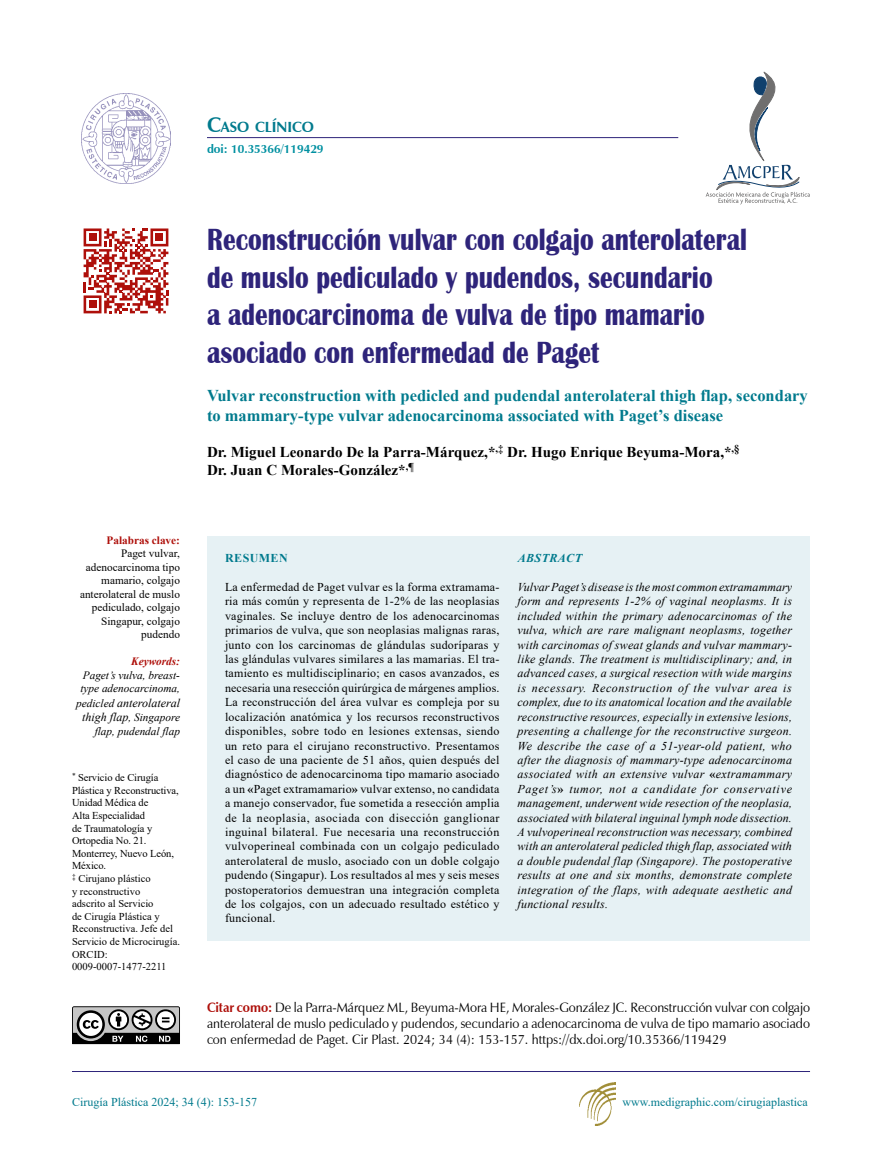
<style>
.page{position:relative;width:893px;height:1170px;background:#fff}
.page>*{position:absolute;margin:0;border:0;box-sizing:border-box;transform-origin:0 0}
.t1{font:700 31.5px/37.8px "Britannic";letter-spacing:.005em;color:#2e247a;scale:.8 1}
.t2{font:700 16.5px/19.8px "Times New Roman";color:#007a8d}
.t3{font:700 15px/18px "Times New Roman";color:#000}
.t4{font:700 14.7px "Zapf Humanist 601 BT";color:#007a8d}
.t5{font:13.5px/16.2px "Zapf Humanist 601 BT";color:#000;text-align:justify;scale:.95 1}
.t6{font:12px/14.4px "Times New Roman";letter-spacing:.02em;color:#000;text-align:justify}
.t7{font:italic 12px/14.4px "Times New Roman";letter-spacing:.02em;color:#000;text-align:justify}
.t8{font:12px "Times New Roman";color:#007a8d}
.t9{font:italic 12px "Times New Roman";color:#000}
.t10{font:700 12px "Zapf Humanist 601 BT";color:#0090a1}
.t11{font:italic 700 12px "Times New Roman";letter-spacing:.035em;color:#007a8d}
.t12{font:700 12px "Times New Roman";letter-spacing:.035em;color:#007a8d}
.t13{font:11.25px/13.5px "Times New Roman";color:#000;text-align:right}
.t14{font:italic 11.25px/13.5px "Times New Roman";color:#000}
.t15{font:700 11.25px "Times New Roman";color:#ae0f0a}
.t16{font:italic 700 11.25px "Times New Roman";color:#ae0f0a}
.t17{font:10.5px/12.6px "Times New Roman";color:#000}
.s1{font-size:21px}
.s2{font-size:11.25px}
.s3{font-size:12px}
.s4{font-weight:700}
.s5{font-weight:700;font-style:normal}
.s6{font-weight:700;color:#ae0f0a}
</style>
<div class="page">
<img style="left:580px;top:1082px;width:36px;height:43px">
<hr style="left:207px;top:137px;width:471px;height:1px;background:#2e247a">
<img style="left:81px;top:93px;width:90px;height:90px">
<div style="left:207px;top:536px;width:301px;height:404px;background:#e6f1f4"></div>
<div style="left:508px;top:536px;width:302px;height:404px;background:#e6f1f4"></div>
<svg style="left:84px;top:228px;width:84px;height:85px"></svg>
<div style="left:89px;top:234px;width:7px;height:7px;background:#ae0f0a"></div>
<div style="left:156px;top:234px;width:7px;height:7px;background:#ae0f0a"></div>
<div style="left:89px;top:300px;width:7px;height:8px;background:#ae0f0a"></div>
<hr style="left:72px;top:1071px;width:738px;height:1px;background:#2e247a">
<svg style="left:706px;top:72px;width:104px;height:132px"></svg>
<svg style="left:72px;top:1006px;width:108px;height:38px"></svg>
<p class="t4" style="left:207px;top:117px;width:109px"><span class="s1">C</span>ASO CLÍNICO</p>
<p class="t10" style="left:207px;top:141px;width:118px">doi: 10.35366/119429</p>
<p class="t15" style="left:107px;top:531px;width:75px">Palabras clave:</p>
<p class="t13" style="left:80px;top:546px;width:101px">Paget vulvar, adenocarcinoma tipo mamario, colgajo anterolateral de muslo pediculado, colgajo<br>Singapur, colgajo pudendo</p>
<p class="t16" style="left:131px;top:653px;width:50px">Keywords:</p>
<p class="t14" style="left:80px;top:668px;width:101px">Paget’s vulva, breast&shy;type adenocarcinoma,</p>
<p class="t9" style="left:76px;top:694px;width:105px"><span class="s2">pedicled</span> anterolateral</p>
<p class="t14" style="left:82px;top:710px;width:99px;text-align:right"><span class="s3">thigh flap</span>, Singapore flap, pudendal flap</p>
<p class="t17" style="left:72px;top:771px;width:110px"><sup>*</sup> Servicio de Cirugía<br>Plástica y Reconstructiva,<br>Unidad Médica de<br>Alta Especialidad<br>de Traumatología y<br>Ortopedia No. 21.<br>Monterrey, Nuevo León,<br>México.<br><sup>‡</sup> Cirujano plástico<br>y reconstructivo<br>adscrito al Servicio<br>de Cirugía Plástica y<br>Reconstructiva. Jefe del<br>Servicio de Microcirugía.<br>ORCID:<br>0009-0007-1477-2211</p>
<h1 class="t1" style="left:207px;top:221px;width:676px">Reconstrucción vulvar con colgajo anterolateral de muslo pediculado y pudendos, secundario<br>a adenocarcinoma de vulva de tipo mamario asociado con enfermedad de Paget</h1>
<h2 class="t2" style="left:207px;top:385px;width:602px">Vulvar reconstruction with pedicled and pudendal anterolateral thigh flap, secondary to mammary-type vulvar adenocarcinoma associated with Paget’s disease</h2>
<p class="t3" style="left:207px;top:442px;width:534px">Dr. Miguel Leonardo De la Parra-Márquez,*<sup>,‡</sup> Dr. Hugo Enrique Beyuma-Mora,*<sup>,§<br></sup>Dr. Juan C Morales-González*<sup>,¶</sup></p>
<p class="t12" style="left:225px;top:549px;width:64px">RESUMEN</p>
<p class="t6" style="left:225px;top:579px;width:276px">La enfermedad de Paget vulvar es la forma extramama&shy;ria más común y representa de 1-2% de las neoplasias vaginales. Se incluye dentro de los adenocarcinomas primarios de vulva, que son neoplasias malignas raras, junto con los carcinomas de glándulas sudoríparas y las glándulas vulvares similares a las mamarias. El tra&shy;tamiento es multidisciplinario; en casos avanzados, es necesaria una resección quirúrgica de márgenes amplios.<br>La reconstrucción del área vulvar es compleja por su localización anatómica y los recursos reconstructivos disponibles, sobre todo en lesiones extensas, siendo un reto para el cirujano reconstructivo. Presentamos el caso de una paciente de 51 años, quien después del diagnóstico de adenocarcinoma tipo mamario asociado a un <span class="s4">«</span>Paget extramamario<span class="s4">»</span> vulvar extenso, no candidata a manejo conservador, fue sometida a resección amplia de la neoplasia, asociada con disección ganglionar inguinal bilateral. Fue necesaria una reconstrucción vulvoperineal combinada con un colgajo pediculado anterolateral de muslo, asociado con un doble colgajo pudendo (Singapur). Los resultados al mes y seis meses postoperatorios demuestran una integración completa de los colgajos, con un adecuado resultado estético y funcional.</p>
<p class="t11" style="left:518px;top:550px;width:66px">ABSTRACT</p>
<p class="t7" style="left:517px;top:579px;width:276px">Vulvar Paget’s disease is the most common extramammary form and represents 1-2% of vaginal neoplasms. It is included within the primary adenocarcinomas of the vulva, which are rare malignant neoplasms, together with carcinomas of sweat glands and vulvar mammary&shy;like glands. The treatment is multidisciplinary; and, in advanced cases, a surgical resection with wide margins is necessary. Reconstruction of the vulvar area is complex, due to its anatomical location and the available reconstructive resources, especially in extensive lesions, presenting a challenge for the reconstructive surgeon.<br>We describe the case of a 51-year-old patient, who after the diagnosis of mammary-type adenocarcinoma associated with an extensive vulvar <span class="s5">«</span>extramammary Paget’s<span class="s5">»</span> tumor, not a candidate for conservative management, underwent wide resection of the neoplasia, associated with bilateral inguinal lymph node dissection.<br>A vulvoperineal reconstruction was necessary, combined with an anterolateral pedicled thigh flap, associated with a double pudendal flap (Singapore). The postoperative results at one and six months, demonstrate complete integration of the flaps, with adequate aesthetic and functional results.</p>
<p class="t5" style="left:207px;top:998px;width:636px"><span class="s6">Citar como:</span> De la Parra-Márquez ML, Beyuma-Mora HE, Morales-González JC. Reconstrucción vulvar con colgajo anterolateral de muslo pediculado y pudendos, secundario a adenocarcinoma de vulva de tipo mamario asociado con enfermedad de Paget. Cir Plast. 2024; 34 (4): 153-157. https://dx.doi.org/10.35366/119429</p>
<p class="t8" style="left:72px;top:1093px;width:186px">Cirugía Plástica 2024; 34 (4): 153-157</p>
<p class="t8" style="left:622px;top:1093px;width:187px">www.medigraphic.com/cirugiaplastica</p>
</div>
